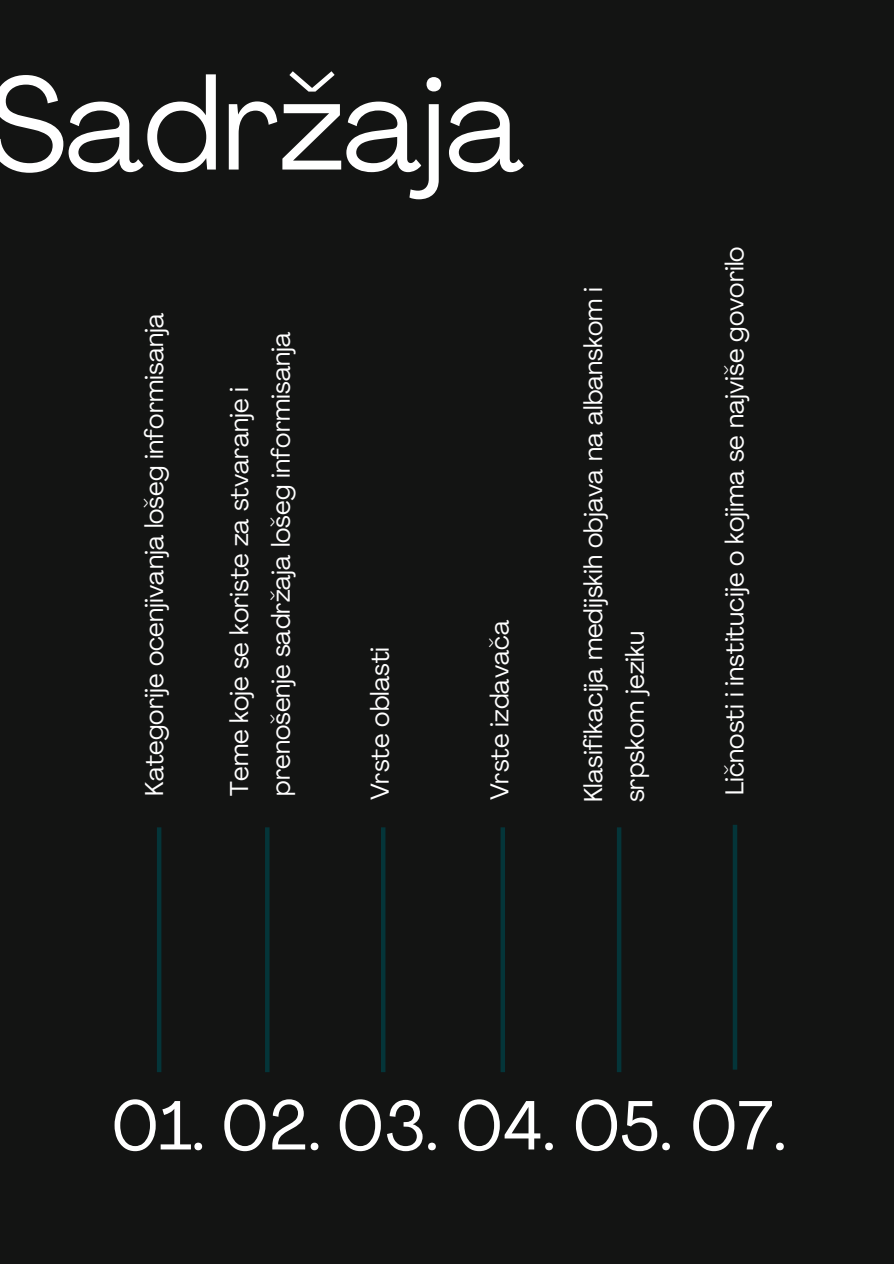
<style>
.page{position:relative;width:894px;height:1264px;background:#fff}
.page>*{position:absolute;margin:0;border:0;box-sizing:border-box;transform-origin:0 0}
.t1{font:129.45px "Agrandir";color:#fff}
.t2{font:68.7px "Agrandir";color:#fff}
.t3{font:25.5px/41.7px "Agrandir";color:#fff}
</style>
<div class="page">
<div style="left:0;top:0;width:893px;height:1263px;background:#131413"></div>
<hr style="left:157px;top:827px;width:4px;height:245px;background:#043539">
<hr style="left:265px;top:827px;width:4px;height:245px;background:#043539">
<div style="left:500px;top:827px;width:5px;height:245px;background:#043539"></div>
<div style="left:616px;top:827px;width:5px;height:245px;background:#043539"></div>
<div style="left:732px;top:824px;width:5px;height:245px;background:#043539"></div>
<hr style="left:381px;top:827px;width:4px;height:245px;background:#043539">
<h1 class="t1" style="left:-13px;top:72px;width:538px">Sadržaja</h1>
<p class="t3" style="left:136px;top:795px;width:484px;rotate:-90deg">Kategorije ocenjivanja lošeg informisanja</p>
<p class="t3" style="left:221px;top:795px;width:465px;rotate:-90deg">Teme koje se koriste za stvaranje i prenošenje sadržaja lošeg informisanja</p>
<h2 class="t3" style="left:361px;top:800px;width:155px;rotate:-90deg">Vrste oblasti</h2>
<p class="t3" style="left:481px;top:800px;width:182px;rotate:-90deg">Vrste izdavača</p>
<h2 class="t3" style="left:575px;top:802px;width:517px;rotate:-90deg">Klasifikacija medijskih objava na albanskom i srpskom jeziku</h2>
<h2 class="t3" style="left:716px;top:795px;width:550px;rotate:-90deg">Ličnosti i institucije o kojima se najviše govorilo</h2>
<p class="t2" style="left:111px;top:1097px;width:676px">01. 02. 03. 04. 05. 07.</p>
</div>
